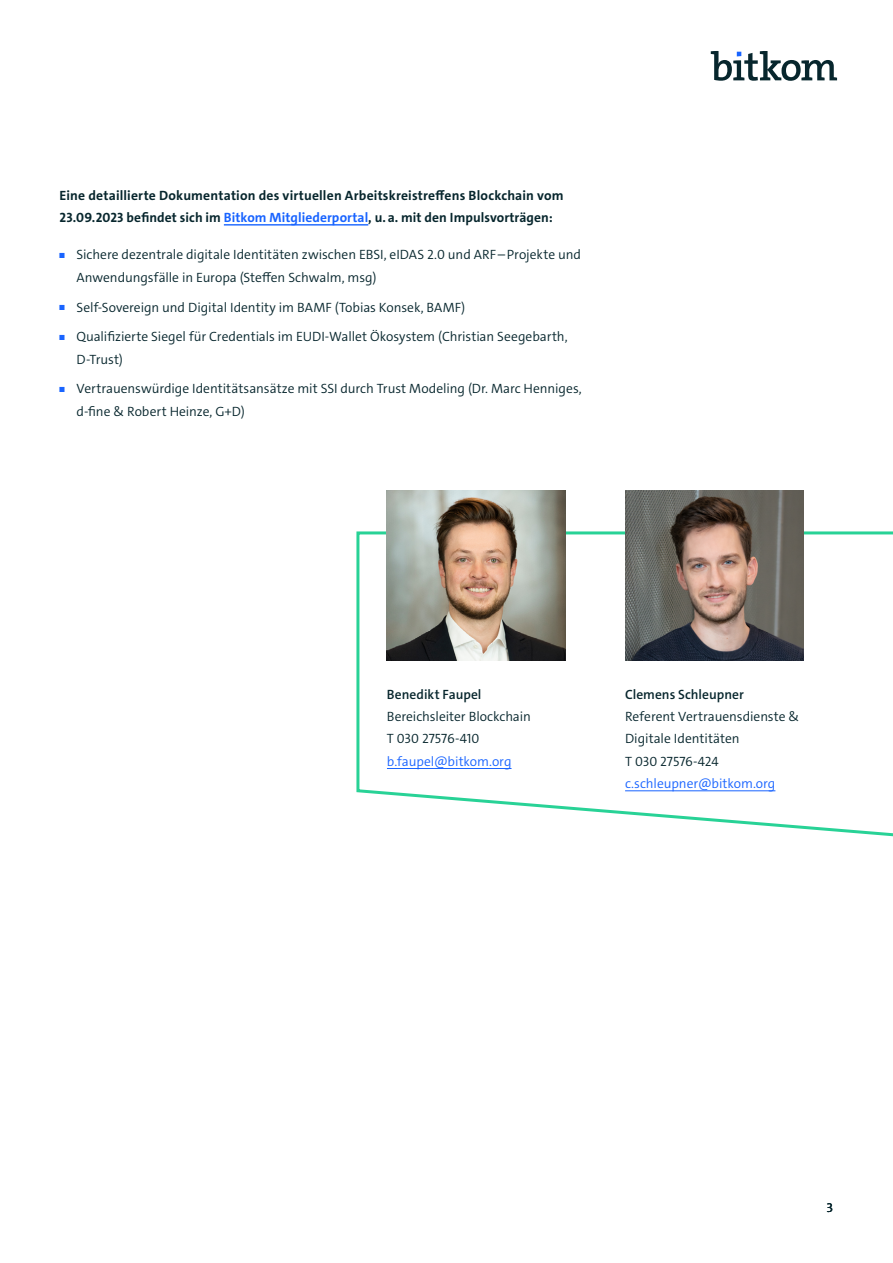
<style>
.page{position:relative;width:893px;height:1263px;background:#fff}
.page>*{position:absolute;margin:0;border:0;box-sizing:border-box;transform-origin:0 0}
.t1{font:300 13.5px/22.4px "The Sans C4 s";letter-spacing:-.005em;color:#07262d}
.t2{font:700 13.5px/22.4px "The Sans C4 s";letter-spacing:.01em;color:#07262d}
.t3{font:300 13.5px "The Sans C4 s";letter-spacing:-.005em;color:#1964ff}
.t4{font:600 13.5px "The Sans C4 s";color:#07262d}
.s1{color:#1964ff}
.s2{font-size:7.5px;color:#1964ff}
</style>
<div class="page">
<hr style="left:224px;top:224px;width:144px;height:2px;background:#1964ff">
<svg style="left:711px;top:51px;width:126px;height:30px"></svg>
<svg style="left:356px;top:530px;width:537px;height:307px"></svg>
<img style="left:387px;top:490px;width:179px;height:170px">
<hr style="left:387px;top:768px;width:124px;height:1px;background:#1964ff">
<img style="left:625px;top:490px;width:179px;height:170px">
<hr style="left:625px;top:790px;width:150px;height:1px;background:#1964ff">
<p class="t2" style="left:60px;top:184px;width:506px">Eine detaillierte Dokumentation des virtuellen Arbeitskreistreffens Blockchain vom<br>23.09.2023 befindet sich im <span class="s1">Bitkom Mitgliederportal</span>, u.a. mit den Impulsvorträgen:</p>
<p class="t1" style="left:77px;top:244px;width:506px;text-indent:-17px"><span class="s2">■</span> Sichere dezentrale digitale Identitäten zwischen EBSI, eIDAS 2.0 und ARF–Projekte und<br>Anwendungsfälle in Europa (Steffen Schwalm, msg)</p>
<p class="t1" style="left:60px;top:296px;width:407px"><span class="s2">■</span> Self-Sovereign und Digital Identity im BAMF (Tobias Konsek, BAMF)</p>
<p class="t1" style="left:77px;top:326px;width:493px;text-indent:-17px"><span class="s2">■</span> Qualifizierte Siegel für Credentials im EUDI-Wallet Ökosystem (Christian Seegebarth,<br>D-Trust)</p>
<p class="t1" style="left:77px;top:378px;width:507px;text-indent:-17px"><span class="s2">■</span> Vertrauenswürdige Identitätsansätze mit SSI durch Trust Modeling (Dr. Marc Henniges, d-fine &amp; Robert Heinze, G+D)</p>
<p class="t4" style="left:387px;top:685px;width:96px">Benedikt Faupel</p>
<p class="t1" style="left:387px;top:705px;width:145px">Bereichsleiter Blockchain<br>T 030 27576-410</p>
<p class="t3" style="left:387px;top:752px;width:126px">b.faupel@bitkom.org</p>
<p class="t4" style="left:625px;top:685px;width:120px">Clemens Schleupner</p>
<p class="t1" style="left:625px;top:705px;width:176px">Referent Vertrauensdienste &amp;<br>Digitale Identitäten<br>T 030 27576-424</p>
<p class="t3" style="left:625px;top:775px;width:152px">c.schleupner@bitkom.org</p>
<p class="t1" style="left:827px;top:1196px;width:8px">3</p>
</div>
